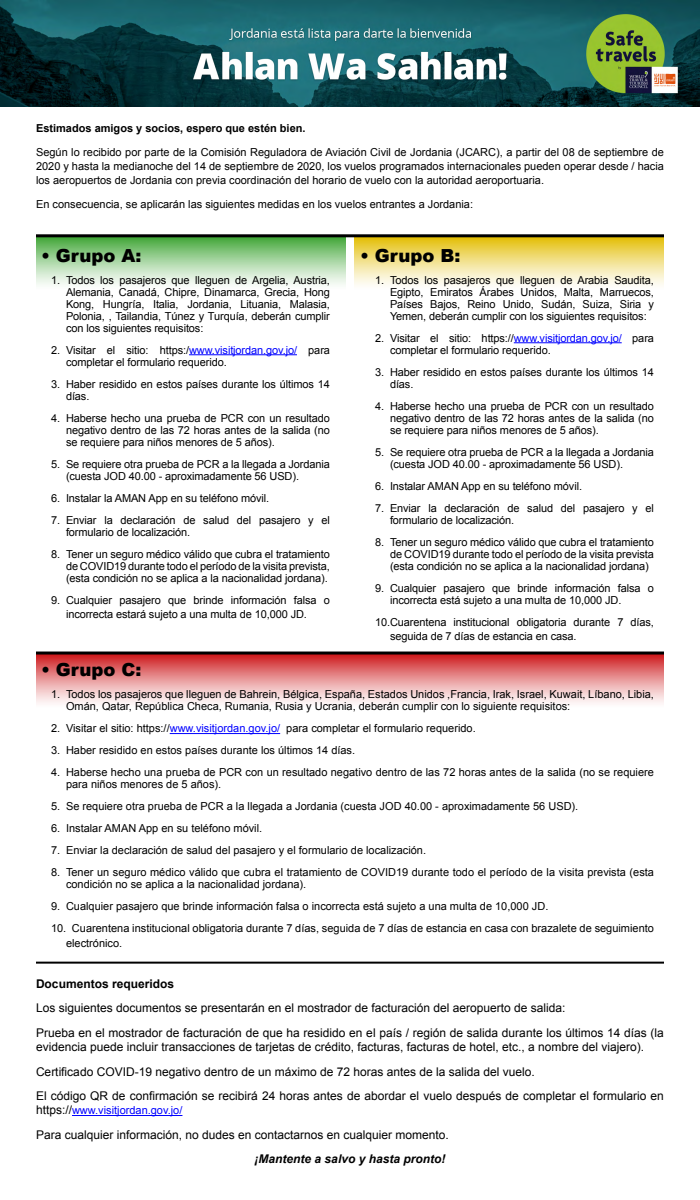
<style>
.page{position:relative;width:700px;height:1200px;background:#fff}
.page>*{position:absolute;margin:0;border:0;box-sizing:border-box;transform-origin:0 0}
.t1{font:900 18px "Arial";color:#000}
.t2{font:12px/24.4px "Arial";color:#000}
.t3{font:italic 700 12px "Arial";color:#000}
.t4{font:700 12px "Arial";color:#000}
.t5{font:11px/12px "Arial";letter-spacing:-.01em;color:#000}
.t6{font:700 11px "Arial";color:#000}
.t7{font:11px "Arial";color:#00f}
.s1{color:#00f}
.s2{font-size:12px;color:#000}
</style>
<div class="page">
<div style="left:36px;top:655px;width:628px;height:53px;background:linear-gradient(to bottom,#d0282b,#fff)"></div>
<div style="left:36px;top:237px;width:310px;height:53px;background:linear-gradient(to bottom,#4cab42,#fff)"></div>
<div style="left:354px;top:237px;width:310px;height:53px;background:linear-gradient(to bottom,#e4c111,#fff)"></div>
<img style="left:0;top:0;width:700px;height:106px">
<hr style="left:189px;top:354px;width:108px;height:1px;background:#00f">
<hr style="left:514px;top:342px;width:108px;height:1px;background:#00f">
<hr style="left:170px;top:733px;width:110px;height:1px;background:#00f">
<hr style="left:72px;top:1115px;width:110px;height:1px;background:#00f">
<hr style="left:36px;top:962px;width:628px;height:2px;background:#000">
<hr style="left:36px;top:234px;width:628px;height:3px;background:#000">
<hr style="left:36px;top:652px;width:628px;height:3px;background:#000">
<p class="t6" style="left:36px;top:121px;width:271px">Estimados amigos y socios, espero que estén bien.</p>
<p class="t5" style="left:36px;top:145px;width:630px;line-height:14px;text-align:justify">Según lo recibido por parte de la Comisión Reguladora de Aviación Civil de Jordania (JCARC), a partir del 08 de septiembre de 2020 y hasta la medianoche del 14 de septiembre de 2020, los vuelos programados internacionales pueden operar desde / hacia los aeropuertos de Jordania con previa coordinación del horario de vuelo con la autoridad aeroportuaria.</p>
<p class="t5" style="left:36px;top:199px;width:439px">En consecuencia, se aplicarán las siguientes medidas en los vuelos entrantes a Jordania:</p>
<h1 class="t1" style="left:41px;top:242px;width:102px">• Grupo A:</h1>
<p class="t5" style="left:66px;top:274px;width:265px;text-align:justify;text-indent:-15px">1. Todos los pasajeros que lleguen de Argelia, Austria, Alemania, Canadá, Chipre, Dinamarca, Grecia, Hong Kong, Hungría, Italia, Jordania, Lituania, Malasia, Polonia, , Tailandia, Túnez y Turquía, deberán cumplir con los siguientes requisitos:</p>
<p class="t5" style="left:66px;top:344px;width:265px;text-indent:-15px">2. Visitar el sitio: https:/<span class="s1">www.visitjordan.gov.jo/</span> para completar el formulario requerido.</p>
<p class="t5" style="left:66px;top:378px;width:265px;text-indent:-15px">3. Haber residido en estos países durante los últimos 14 días.</p>
<p class="t5" style="left:66px;top:412px;width:265px;text-align:justify;text-indent:-15px">4. Haberse hecho una prueba de PCR con un resultado negativo dentro de las 72 horas antes de la salida (no se requiere para niños menores de 5 años).</p>
<p class="t5" style="left:66px;top:458px;width:265px;text-indent:-15px">5. Se requiere otra prueba de PCR a la llegada a Jordania (cuesta JOD 40.00 - aproximadamente 56 USD).</p>
<p class="t5" style="left:51px;top:492px;width:220px">6. Instalar la AMAN App en su teléfono móvil.</p>
<p class="t5" style="left:66px;top:514px;width:265px;text-indent:-15px">7. Enviar la declaración de salud del pasajero y el formulario de localización.</p>
<p class="t5" style="left:66px;top:548px;width:265px;text-align:justify;text-indent:-15px">8. Tener un seguro médico válido que cubra el tratamiento de COVID19 durante todo el período de la visita prevista, (esta condición no se aplica a la nacionalidad jordana).</p>
<p class="t5" style="left:66px;top:593px;width:265px;line-height:14.4px;text-indent:-15px">9. Cualquier pasajero que brinde información falsa o incorrecta estará sujeto a una multa de 10,000 JD.</p>
<h1 class="t1" style="left:360px;top:242px;width:102px">• Grupo B:</h1>
<p class="t5" style="left:390px;top:274px;width:265px;text-align:justify;text-indent:-15px">1. Todos los pasajeros que lleguen de Arabia Saudita, Egipto, Emiratos Árabes Unidos, Malta, Marruecos, Países Bajos, Reino Unido, Sudán, Suiza, Siria y Yemen, deberán cumplir con los siguientes requisitos:</p>
<p class="t5" style="left:390px;top:332px;width:265px;text-indent:-15px">2. Visitar el sitio: https://<span class="s1">www.visitjordan.gov.jo/</span> para completar el formulario requerido.</p>
<p class="t5" style="left:390px;top:366px;width:265px;text-indent:-15px">3. Haber residido en estos países durante los últimos 14 días.</p>
<p class="t5" style="left:390px;top:400px;width:265px;text-align:justify;text-indent:-15px">4. Haberse hecho una prueba de PCR con un resultado negativo dentro de las 72 horas antes de la salida (no se requiere para niños menores de 5 años).</p>
<p class="t5" style="left:390px;top:446px;width:265px;text-indent:-15px">5. Se requiere otra prueba de PCR a la llegada a Jordania (cuesta JOD 40.00 - aproximadamente 56 USD).</p>
<p class="t5" style="left:375px;top:480px;width:209px">6. Instalar AMAN App en su teléfono móvil.</p>
<p class="t5" style="left:390px;top:502px;width:265px;text-indent:-15px">7. Enviar la declaración de salud del pasajero y el formulario de localización.</p>
<p class="t5" style="left:390px;top:536px;width:265px;text-align:justify;text-indent:-15px">8. Tener un seguro médico válido que cubra el tratamiento de COVID19 durante todo el período de la visita prevista (esta condición no se aplica a la nacionalidad jordana)</p>
<p class="t5" style="left:390px;top:582px;width:265px;text-indent:-15px">9. Cualquier pasajero que brinde información falsa o incorrecta está sujeto a una multa de 10,000 JD.</p>
<p class="t5" style="left:390px;top:615px;width:265px;line-height:14.4px;text-indent:-15px">10.Cuarentena institucional obligatoria durante 7 días, seguida de 7 días de estancia en casa.</p>
<h1 class="t1" style="left:41px;top:657px;width:102px">• Grupo C:</h1>
<p class="t5" style="left:66px;top:689px;width:589px;text-indent:-15px">1. Todos los pasajeros que lleguen de Bahrein, Bélgica, España, Estados Unidos ,Francia, Irak, Israel, Kuwait, Líbano, Libia,<br>Omán, Qatar, República Checa, Rumania, Rusia y Ucrania, deberán cumplir con lo siguiente requisitos:</p>
<p class="t5" style="left:51px;top:723px;width:426px">2. Visitar el sitio: https://<span class="s1">www.visitjordan.gov.jo/</span> para completar el formulario requerido.</p>
<p class="t5" style="left:51px;top:745px;width:306px">3. Haber residido en estos países durante los últimos 14 días.</p>
<p class="t5" style="left:66px;top:767px;width:589px;text-indent:-15px">4. Haberse hecho una prueba de PCR con un resultado negativo dentro de las 72 horas antes de la salida (no se requiere para niños menores de 5 años).</p>
<p class="t5" style="left:51px;top:801px;width:529px">5. Se requiere otra prueba de PCR a la llegada a Jordania (cuesta JOD 40.00 - aproximadamente 56 USD).</p>
<p class="t5" style="left:51px;top:823px;width:213px">6. Instalar AMAN App en su teléfono móvil.</p>
<p class="t5" style="left:51px;top:845px;width:377px">7. Enviar la declaración de salud del pasajero y el formulario de localización.</p>
<p class="t5" style="left:66px;top:867px;width:590px;text-indent:-15px">8. Tener un seguro médico válido que cubra el tratamiento de COVID19 durante todo el período de la visita prevista (esta condición no se aplica a la nacionalidad jordana).</p>
<p class="t5" style="left:51px;top:901px;width:499px">9. Cualquier pasajero que brinde información falsa o incorrecta está sujeto a una multa de 10,000 JD.</p>
<p class="t5" style="left:66px;top:921px;width:589px;line-height:14.4px;text-indent:-15px">10. Cuarentena institucional obligatoria durante 7 días, seguida de 7 días de estancia en casa con brazalete de seguimiento electrónico.</p>
<p class="t4" style="left:36px;top:976px;width:140px">Documentos requeridos</p>
<p class="t2" style="left:36px;top:996px;width:629px">Los siguientes documentos se presentarán en el mostrador de facturación del aeropuerto de salida:<br>Prueba en el mostrador de facturación de que ha residido en el país / región de salida durante los últimos 14 días (la</p>
<p class="t2" style="left:36px;top:1035px;width:629px">evidencia puede incluir transacciones de tarjetas de crédito, facturas, facturas de hotel, etc., a nombre del viajero).<br>Certificado COVID-19 negativo dentro de un máximo de 72 horas antes de la salida del vuelo.<br>El código QR de confirmación se recibirá 24 horas antes de abordar el vuelo después de completar el formulario en</p>
<p class="t7" style="left:36px;top:1103px;width:148px"><span class="s2">https://</span>www.visitjordan.gov.jo/</p>
<p class="t2" style="left:36px;top:1122px;width:414px">Para cualquier información, no dudes en contactarnos en cualquier momento.</p>
<p class="t3" style="left:255px;top:1151px;width:192px">¡Mantente a salvo y hasta pronto!</p>
</div>
